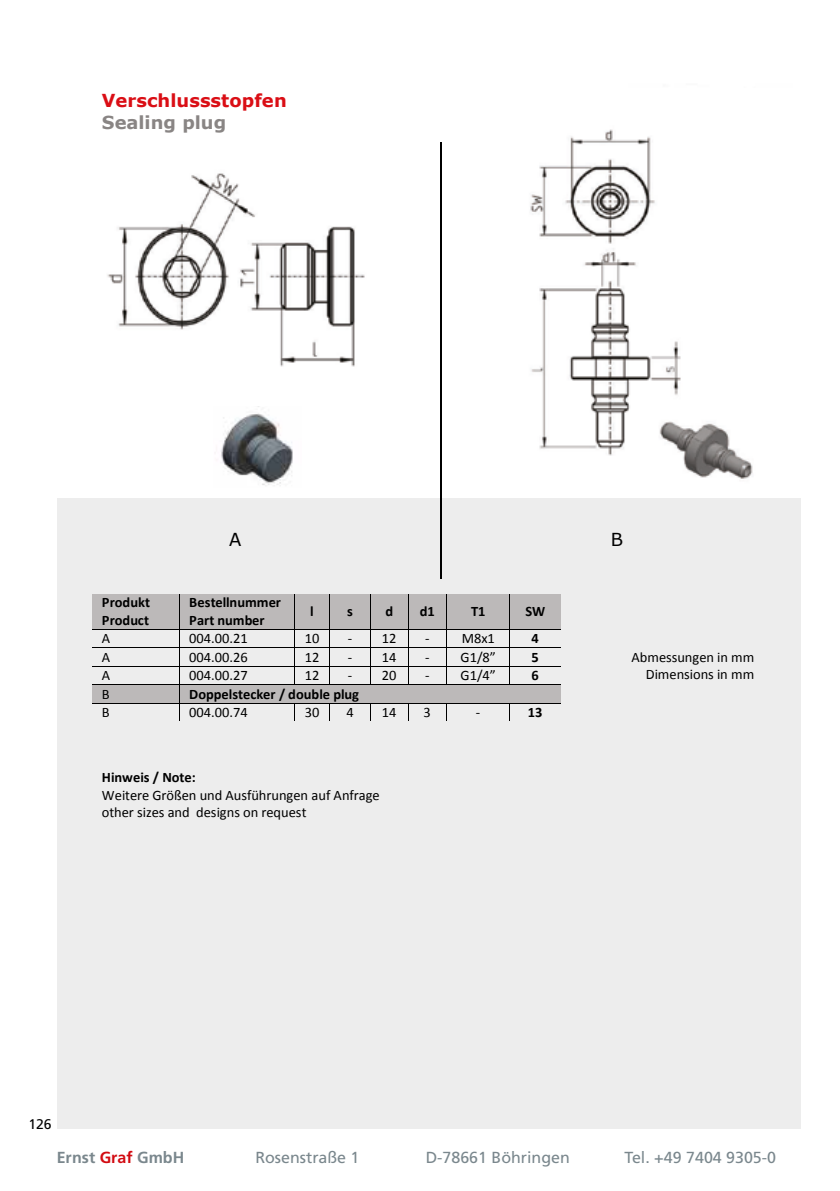
<style>
.page{position:relative;width:840px;height:1191px;background:#fff}
.page>*{position:absolute;margin:0;border:0;box-sizing:border-box;transform-origin:0 0}
.t1{font:700 17.8px "Verdana";color:#da0e15}
.t2{font:700 17.8px "Verdana";color:#898584}
.t3{font:17.8px "Verdana";color:#000}
.t4{font:16px "Frutiger";color:#7a878d}
.t5{font:700 16px "Frutiger";color:#7a878d}
.t6{font:14.4px/17.4px "Calibri";letter-spacing:-.005em;color:#000}
.t7{font:700 14.4px/17.4px "Calibri";color:#000}
.t8{font:14px "Frutiger";color:#000}
.s1{color:#d20a11}
</style>
<div class="page">
<div style="left:57px;top:326px;width:742px;height:802px;background:#ededed"></div>
<div style="left:28px;top:298px;width:811px;height:200px;background:#fff"></div>
<img style="left:221px;top:406px;width:72px;height:80px">
<img style="left:530px;top:129px;width:151px;height:327px">
<img style="left:642px;top:401px;width:111px;height:78px">
<div style="left:92px;top:594px;width:87px;height:35px;background:#bcb9b9"></div>
<div style="left:179px;top:594px;width:115px;height:35px;background:#bcb9b9"></div>
<div style="left:294px;top:594px;width:35px;height:35px;background:#bcb9b9"></div>
<div style="left:330px;top:594px;width:39px;height:35px;background:#bcb9b9"></div>
<div style="left:370px;top:594px;width:37px;height:35px;background:#bcb9b9"></div>
<div style="left:408px;top:594px;width:37px;height:35px;background:#bcb9b9"></div>
<div style="left:446px;top:594px;width:63px;height:35px;background:#bcb9b9"></div>
<div style="left:510px;top:594px;width:50px;height:35px;background:#bcb9b9"></div>
<hr style="left:179px;top:594px;width:1px;height:35px;background:#000">
<hr style="left:294px;top:594px;width:1px;height:35px;background:#000">
<hr style="left:329px;top:594px;width:1px;height:35px;background:#000">
<hr style="left:369px;top:594px;width:1px;height:35px;background:#000">
<hr style="left:407px;top:594px;width:1px;height:35px;background:#000">
<hr style="left:445px;top:594px;width:1px;height:35px;background:#000">
<hr style="left:509px;top:594px;width:1px;height:35px;background:#000">
<hr style="left:92px;top:629px;width:87px;height:1px;background:#000">
<hr style="left:180px;top:629px;width:114px;height:1px;background:#000">
<hr style="left:294px;top:629px;width:35px;height:1px;background:#000">
<hr style="left:330px;top:629px;width:39px;height:1px;background:#000">
<hr style="left:370px;top:629px;width:37px;height:1px;background:#000">
<hr style="left:408px;top:629px;width:37px;height:1px;background:#000">
<hr style="left:446px;top:629px;width:63px;height:1px;background:#000">
<hr style="left:510px;top:629px;width:50px;height:1px;background:#000">
<hr style="left:92px;top:647px;width:87px;height:1px;background:#000">
<hr style="left:180px;top:647px;width:114px;height:1px;background:#000">
<hr style="left:294px;top:647px;width:35px;height:1px;background:#000">
<hr style="left:330px;top:647px;width:39px;height:1px;background:#000">
<hr style="left:370px;top:647px;width:37px;height:1px;background:#000">
<hr style="left:408px;top:647px;width:37px;height:1px;background:#000">
<hr style="left:446px;top:647px;width:63px;height:1px;background:#000">
<hr style="left:510px;top:647px;width:50px;height:1px;background:#000">
<hr style="left:92px;top:666px;width:87px;height:1px;background:#000">
<hr style="left:180px;top:666px;width:114px;height:1px;background:#000">
<hr style="left:294px;top:666px;width:35px;height:1px;background:#000">
<hr style="left:330px;top:666px;width:39px;height:1px;background:#000">
<hr style="left:370px;top:666px;width:37px;height:1px;background:#000">
<hr style="left:408px;top:666px;width:37px;height:1px;background:#000">
<hr style="left:446px;top:666px;width:63px;height:1px;background:#000">
<hr style="left:510px;top:666px;width:50px;height:1px;background:#000">
<div style="left:92px;top:685px;width:87px;height:17px;background:#bcb9b9"></div>
<div style="left:180px;top:685px;width:380px;height:17px;background:#bcb9b9"></div>
<hr style="left:92px;top:684px;width:87px;height:1px;background:#000">
<hr style="left:180px;top:684px;width:114px;height:1px;background:#000">
<svg style="left:294px;top:630px;width:1px;height:54px"></svg>
<hr style="left:294px;top:684px;width:35px;height:1px;background:#000">
<svg style="left:329px;top:629px;width:1px;height:56px"></svg>
<hr style="left:330px;top:684px;width:39px;height:1px;background:#000">
<hr style="left:370px;top:684px;width:37px;height:1px;background:#000">
<hr style="left:408px;top:684px;width:37px;height:1px;background:#000">
<hr style="left:446px;top:684px;width:63px;height:1px;background:#000">
<svg style="left:509px;top:629px;width:1px;height:56px"></svg>
<hr style="left:510px;top:684px;width:50px;height:1px;background:#000">
<hr style="left:92px;top:702px;width:87px;height:1px;background:#000">
<hr style="left:180px;top:702px;width:114px;height:1px;background:#000">
<hr style="left:294px;top:702px;width:35px;height:1px;background:#000">
<hr style="left:330px;top:702px;width:39px;height:1px;background:#000">
<hr style="left:370px;top:702px;width:37px;height:1px;background:#000">
<hr style="left:408px;top:702px;width:37px;height:1px;background:#000">
<hr style="left:446px;top:702px;width:63px;height:1px;background:#000">
<hr style="left:510px;top:702px;width:50px;height:1px;background:#000">
<svg style="left:179px;top:629px;width:1px;height:92px"></svg>
<svg style="left:294px;top:702px;width:1px;height:19px"></svg>
<svg style="left:329px;top:702px;width:1px;height:19px"></svg>
<svg style="left:509px;top:702px;width:1px;height:19px"></svg>
<img style="left:107px;top:173px;width:258px;height:194px">
<hr style="left:440px;top:143px;width:1px;height:436px;background:#000">
<p class="t1" style="left:102px;top:88px;width:186px">Verschlussstopfen</p>
<p class="t2" style="left:102px;top:110px;width:126px">Sealing plug</p>
<p class="t3" style="left:229px;top:528px;width:14px">A</p>
<p class="t3" style="left:610px;top:528px;width:14px">B</p>
<p class="t7" style="left:102px;top:594px;width:50px">Produkt<br>Product</p>
<p class="t7" style="left:189px;top:594px;width:93px">Bestellnummer<br>Part number</p>
<p class="t7" style="left:310px;top:602px;width:5px">l</p>
<p class="t7" style="left:347px;top:602px;width:7px">s</p>
<p class="t7" style="left:385px;top:602px;width:9px">d</p>
<p class="t7" style="left:419px;top:602px;width:17px">d1</p>
<p class="t7" style="left:470px;top:602px;width:16px">T1</p>
<p class="t7" style="left:525px;top:602px;width:21px">SW</p>
<p class="t6" style="left:102px;top:630px;width:10px">A</p>
<p class="t6" style="left:189px;top:630px;width:60px">004.00.21</p>
<p class="t6" style="left:304px;top:630px;width:16px">10</p>
<p class="t6" style="left:347px;top:630px;width:50px">- 12</p>
<p class="t6" style="left:425px;top:630px;width:71px">- M8x1</p>
<p class="t7" style="left:531px;top:630px;width:9px">4</p>
<p class="t6" style="left:102px;top:648px;width:10px">A</p>
<p class="t6" style="left:189px;top:648px;width:60px">004.00.26</p>
<p class="t6" style="left:304px;top:648px;width:16px">12</p>
<p class="t6" style="left:347px;top:648px;width:50px">- 14</p>
<p class="t6" style="left:425px;top:648px;width:72px">- G1/8”</p>
<p class="t7" style="left:531px;top:648px;width:9px">5</p>
<p class="t6" style="left:631px;top:648px;width:124px">Abmessungen in mm</p>
<p class="t6" style="left:102px;top:667px;width:10px">A</p>
<p class="t6" style="left:189px;top:667px;width:60px">004.00.27</p>
<p class="t6" style="left:304px;top:667px;width:16px">12</p>
<p class="t6" style="left:347px;top:667px;width:50px">- 20</p>
<p class="t6" style="left:425px;top:667px;width:72px">- G1/4”</p>
<p class="t7" style="left:531px;top:667px;width:9px">6</p>
<p class="t6" style="left:645px;top:666px;width:110px">Dimensions in mm</p>
<p class="t6" style="left:102px;top:685px;width:9px">B</p>
<p class="t7" style="left:189px;top:685px;width:171px">Doppelstecker / double plug</p>
<p class="t6" style="left:102px;top:703px;width:9px">B</p>
<p class="t6" style="left:189px;top:703px;width:60px">004.00.74</p>
<p class="t6" style="left:304px;top:703px;width:16px">30</p>
<p class="t6" style="left:346px;top:703px;width:9px">4</p>
<p class="t6" style="left:381px;top:703px;width:16px">14</p>
<p class="t6" style="left:423px;top:703px;width:9px">3</p>
<p class="t6" style="left:475px;top:703px;width:6px">-</p>
<p class="t7" style="left:527px;top:703px;width:16px">13</p>
<p class="t7" style="left:102px;top:768px;width:95px">Hinweis / Note:</p>
<p class="t6" style="left:102px;top:786px;width:279px">Weitere Größen und Ausführungen auf Anfrage other sizes and designs on request</p>
<p class="t8" style="left:28px;top:1115px;width:25px">126</p>
<p class="t5" style="left:57px;top:1147px;width:129px">Ernst <span class="s1">Graf</span> GmbH</p>
<p class="t4" style="left:255px;top:1147px;width:106px">Rosenstraße 1</p>
<p class="t4" style="left:425px;top:1147px;width:146px">D-78661 Böhringen</p>
<p class="t4" style="left:624px;top:1147px;width:153px">Tel. +49 7404 9305-0</p>
</div>
